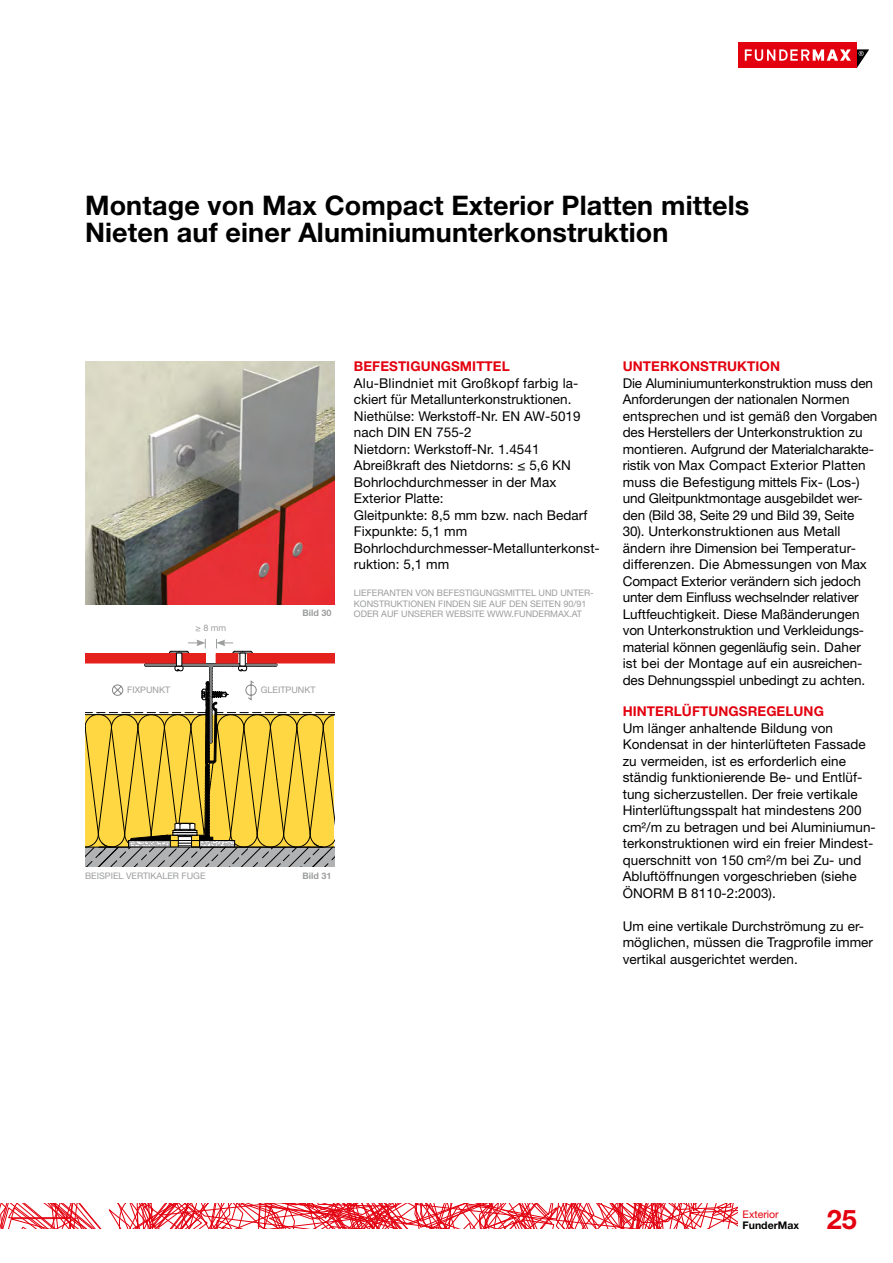
<style>
.page{position:relative;width:893px;height:1263px;background:#fff}
.page>*{position:absolute;margin:0;border:0;box-sizing:border-box;transform-origin:0 0}
.t1{font:700 27px/27px "Helvetica Neue LT Pro";letter-spacing:.005em;color:#000}
.t2{font:700 27px "Helvetica Neue LT Pro";color:#e3000f}
.t3{font:13.5px/16.5px "Helvetica Neue LT Pro";letter-spacing:.005em;color:#000}
.t4{font:700 13.5px "Helvetica Neue LT Pro";letter-spacing:.005em;color:#e3000f}
.t5{font:700 10.5px "Helvetica Neue LT Pro";color:#000}
.t6{font:10.5px "Helvetica Neue LT Pro";color:#e3000f}
.t7{font:9px/10.5px "Helvetica Neue LT Pro";color:#9c9d9d}
.t8{font:700 9px "Helvetica Neue LT Pro";color:#9c9d9d}
</style>
<div class="page">
<div style="left:738px;top:43px;width:119px;height:25px;background:#e3000f"></div>
<svg style="left:745px;top:49px;width:124px;height:19px"></svg>
<svg style="left:0;top:1203px;width:737px;height:26px"></svg>
<img style="left:85px;top:361px;width:249px;height:243px">
<svg style="left:85px;top:639px;width:249px;height:228px"></svg>
<h1 class="t1" style="left:85px;top:191px;width:666px">Montage von Max Compact Exterior Platten mittels<br>Nieten auf einer Aluminiumunterkonstruktion</h1>
<p class="t4" style="left:354px;top:358px;width:157px">BEFESTIGUNGSMITTEL</p>
<p class="t3" style="left:354px;top:374px;width:247px">Alu-Blindniet mit Großkopf farbig la&shy;ckiert für Metallunterkonstruktionen.<br>Niethülse: Werkstoff-Nr. EN AW-5019 nach DIN EN 755-2<br>Nietdorn: Werkstoff-Nr. 1.4541<br>Abreißkraft des Nietdorns: ≤ 5,6 KN<br>Bohrlochdurchmesser in der Max<br>Exterior Platte:<br>Gleitpunkte: 8,5 mm bzw. nach Bedarf<br>Fixpunkte: 5,1 mm<br>Bohrlochdurchmesser-Metallunterkonst&shy;ruktion: 5,1 mm</p>
<p class="t7" style="left:354px;top:587px;width:241px">LIEFERANTEN VON BEFESTIGUNGSMITTEL UND UNTER-<br>KONSTRUKTIONEN FINDEN SIE AUF DEN SEITEN 90/91</p>
<p class="t7" style="left:196px;top:622px;width:32px">≥ 8 mm</p>
<p class="t8" style="left:303px;top:608px;width:30px">Bild 30</p>
<p class="t7" style="left:354px;top:608px;width:230px">ODER AUF UNSERER WEBSITE WWW.FUNDERMAX.AT</p>
<p class="t7" style="left:127px;top:684px;width:44px">FIXPUNKT</p>
<p class="t7" style="left:261px;top:684px;width:56px">GLEITPUNKT</p>
<p class="t7" style="left:85px;top:870px;width:122px">BEISPIEL VERTIKALER FUGE</p>
<p class="t8" style="left:303px;top:870px;width:30px">Bild 31</p>
<p class="t4" style="left:623px;top:358px;width:159px">UNTERKONSTRUKTION</p>
<p class="t3" style="left:623px;top:374px;width:256px">Die Aluminiumunterkonstruktion muss den Anforderungen der nationalen Normen entsprechen und ist gemäß den Vorgaben des Herstellers der Unterkonstruktion zu montieren. Aufgrund der Materialcharakte&shy;ristik von Max Compact Exterior Platten muss die Befestigung mittels Fix- (Los-) und Gleitpunktmontage ausgebildet wer&shy;den (Bild 38, Seite 29 und Bild 39, Seite 30). Unterkonstruktionen aus Metall ändern ihre Dimension bei Temperatur&shy;differenzen. Die Abmessungen von Max Compact Exterior verändern sich jedoch unter dem Einfluss wechselnder relativer Luftfeuchtigkeit. Diese Maßänderungen von Unterkonstruktion und Verkleidungs&shy;material können gegenläufig sein. Daher ist bei der Montage auf ein ausreichen&shy;des Dehnungsspiel unbedingt zu achten.</p>
<p class="t4" style="left:623px;top:703px;width:203px">HINTERLÜFTUNGSREGELUNG</p>
<p class="t3" style="left:623px;top:719px;width:255px">Um länger anhaltende Bildung von Kondensat in der hinterlüfteten Fassade zu vermeiden, ist es erforderlich eine ständig funktionierende Be- und Entlüf&shy;tung sicherzustellen. Der freie vertikale Hinterlüftungsspalt hat mindestens 200 cm²/m zu betragen und bei Aluminiumun&shy;terkonstruktionen wird ein freier Mindest&shy;querschnitt von 150 cm²/m bei Zu- und Abluftöffnungen vorgeschrieben (siehe ÖNORM B 8110-2:2003).</p>
<p class="t3" style="left:623px;top:917px;width:252px">Um eine vertikale Durchströmung zu er&shy;möglichen, müssen die Tragprofile immer vertikal ausgerichtet werden.</p>
<p class="t6" style="left:743px;top:1208px;width:38px">Exterior</p>
<p class="t5" style="left:743px;top:1218px;width:58px">FunderMax</p>
<h1 class="t2" style="left:827px;top:1202px;width:32px">25</h1>
</div>
